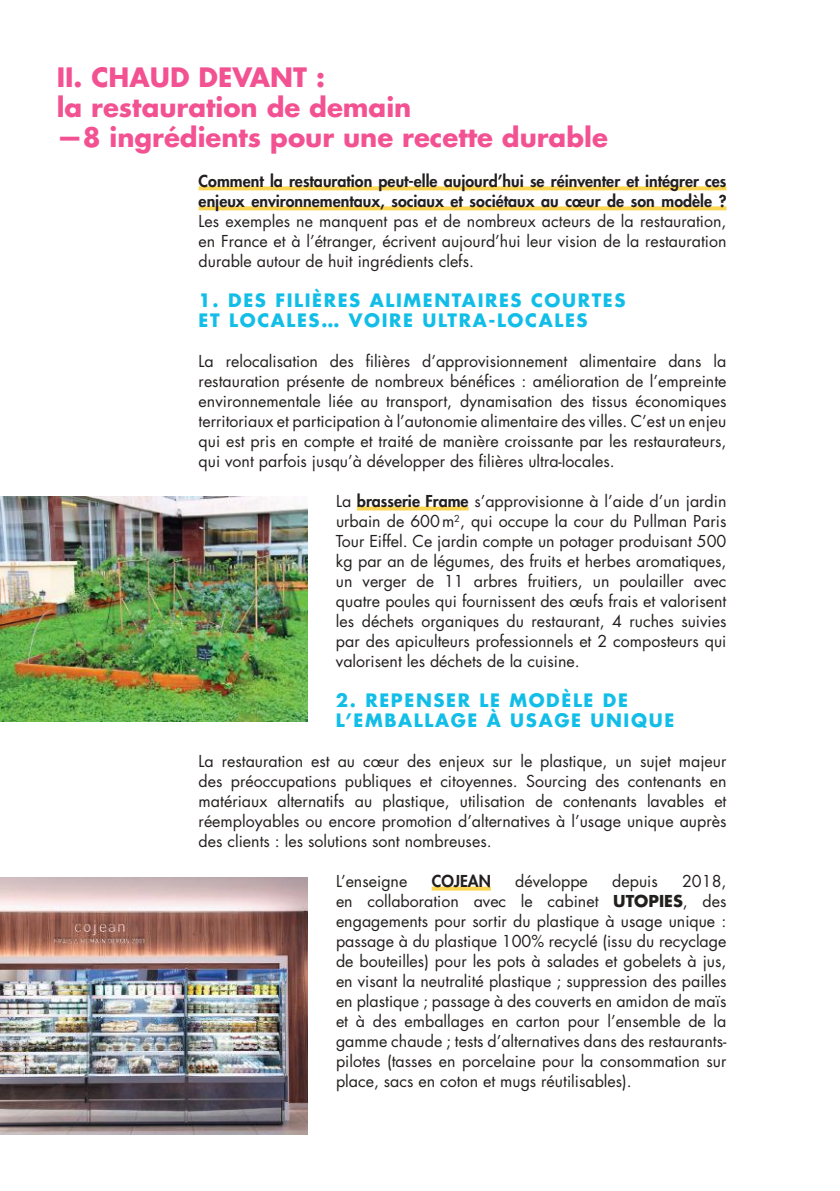
<style>
.page{position:relative;width:840px;height:1191px;background:#fff}
.page>*{position:absolute;margin:0;border:0;box-sizing:border-box;transform-origin:0 0}
.t1{font:700 26px/30px "Futura Std";color:#f35292}
.t2{font:700 18px/20px "Futura Std";letter-spacing:.09em;color:#12bee7}
.t3{font:16px/20px "Futura Std";color:#241f1f;text-align:justify}
.t4{font:800 16px/20px "Futura Std";color:#241f1f}
.s1{font-weight:800}
.s2{font-weight:700}
</style>
<div class="page">
<svg style="left:198px;top:186px;width:528px;height:4px;background:#fdda62"></svg>
<svg style="left:198px;top:206px;width:528px;height:4px;background:#fdda62"></svg>
<svg style="left:357px;top:506px;width:111px;height:4px"></svg>
<svg style="left:431px;top:886px;width:59px;height:4px"></svg>
<img style="left:0;top:497px;width:307px;height:224px">
<img style="left:0;top:877px;width:307px;height:257px">
<h1 class="t1" style="left:57px;top:62px;width:552px">II. CHAUD DEVANT :<br>la restauration de demain<br>—8 ingrédients pour une recette durable</h1>
<p class="t4" style="left:198px;top:171px;width:529px">Comment la restauration peut-elle aujourd’hui se réinventer et intégrer ces enjeux environnementaux, sociaux et sociétaux au cœur de son modèle ?</p>
<p class="t3" style="left:198px;top:211px;width:529px">Les exemples ne manquent pas et de nombreux acteurs de la restauration, en France et à l’étranger, écrivent aujourd’hui leur vision de la restauration durable autour de huit ingrédients clefs.</p>
<p class="t2" style="left:198px;top:290px;width:428px">1. DES FILIÈRES ALIMENTAIRES COURTES<br>ET LOCALES… VOIRE ULTRA-LOCALES</p>
<p class="t3" style="left:198px;top:351px;width:529px">La relocalisation des filières d’approvisionnement alimentaire dans la restauration présente de nombreux bénéfices : amélioration de l’empreinte environnementale liée au transport, dynamisation des tissus économiques territoriaux et participation à l’autonomie alimentaire des villes. C’est un enjeu qui est pris en compte et traité de manière croissante par les restaurateurs, qui vont parfois jusqu’à développer des filières ultra-locales.</p>
<p class="t3" style="left:336px;top:491px;width:392px">La <span class="s1">brasserie Frame</span> s’approvisionne à l’aide d’un jardin urbain de 600m<sup>2</sup>, qui occupe la cour du Pullman Paris Tour Eiffel. Ce jardin compte un potager produisant 500 kg par an de légumes, des fruits et herbes aromatiques, un verger de 11 arbres fruitiers, un poulailler avec quatre poules qui fournissent des œufs frais et valorisent les déchets organiques du restaurant, 4 ruches suivies par des apiculteurs professionnels et 2 composteurs qui valorisent les déchets de la cuisine.</p>
<p class="t2" style="left:336px;top:690px;width:339px">2. REPENSER LE MODÈLE DE<br>L’EMBALLAGE À USAGE UNIQUE</p>
<p class="t3" style="left:198px;top:751px;width:529px">La restauration est au cœur des enjeux sur le plastique, un sujet majeur des préoccupations publiques et citoyennes. Sourcing des contenants en matériaux alternatifs au plastique, utilisation de contenants lavables et réemployables ou encore promotion d’alternatives à l’usage unique auprès des clients : les solutions sont nombreuses.</p>
<p class="t3" style="left:336px;top:871px;width:73px">L’enseigne</p>
<p class="t4" style="left:431px;top:871px;width:61px">COJEAN</p>
<p class="t3" style="left:515px;top:871px;width:74px">développe</p>
<p class="t3" style="left:612px;top:871px;width:47px">depuis</p>
<p class="t3" style="left:336px;top:871px;width:392px;text-indent:346px">2018, en collaboration avec le cabinet <span class="s2">UTOPIES</span>, des engagements pour sortir du plastique à usage unique : passage à du plastique 100% recyclé (issu du recyclage de bouteilles) pour les pots à salades et gobelets à jus, en visant la neutralité plastique ; suppression des pailles en plastique ; passage à des couverts en amidon de maïs et à des emballages en carton pour l’ensemble de la gamme chaude ; tests d’alternatives dans des restaurants&shy;pilotes (tasses en porcelaine pour la consommation sur place, sacs en coton et mugs réutilisables).</p>
</div>
